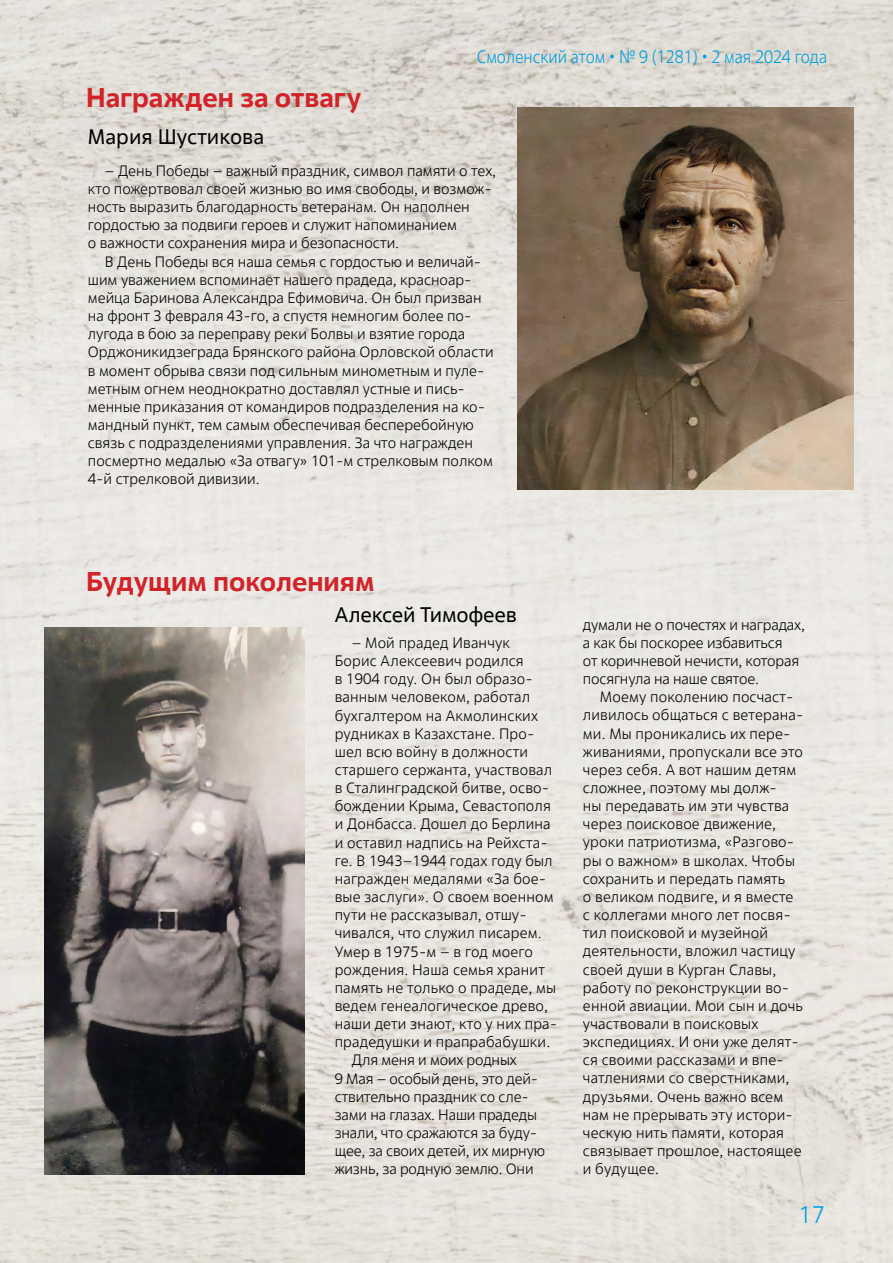
<style>
.page{position:relative;width:893px;height:1263px;background:#fff}
.page>*{position:absolute;margin:0;border:0;box-sizing:border-box;transform-origin:0 0}
.t1{font:700 27px "Rosatom";color:#d2232a}
.t2{font:300 24px "Rosatom";color:#009fdf}
.t3{font:21px "Rosatom";letter-spacing:-.01em;color:#000}
.t4{font:300 18px "Rosatom";color:#009fdf;scale:.9 1}
.t5{font:300 15px/18.1px "Rosatom";color:#000}
</style>
<div class="page">
<img style="left:0;top:0;width:893px;height:1263px">
<img style="left:517px;top:108px;width:337px;height:382px">
<img style="left:45px;top:628px;width:259px;height:546px">
<h1 class="t1" style="left:86px;top:80px;width:277px">Награжден за отвагу</h1>
<p class="t4" style="left:477px;top:45px;width:391px">Смоленский атом • № 9 (1281) • 2 мая 2024 года</p>
<h3 class="t3" style="left:88px;top:124px;width:178px">Мария Шустикова</h3>
<p class="t5" style="left:88px;top:162px;width:410px;text-indent:17px">– День Победы – важный праздник, символ памяти о тех, кто пожертвовал своей жизнью во имя свободы, и возмож&shy;ность выразить благодарность ветеранам. Он наполнен гордостью за подвиги героев и служит напоминанием<br>о важности сохранения мира и безопасности.</p>
<p class="t5" style="left:88px;top:252px;width:407px;text-indent:17px">В День Победы вся наша семья с гордостью и величай&shy;шим уважением вспоминает нашего прадеда, красноар&shy;мейца Баринова Александра Ефимовича. Он был призван на фронт 3 февраля 43‑ го, а спустя немногим более по&shy;лугода в бою за переправу реки Болвы и взятие города Орджоникидзеграда Брянского района Орловской области в момент обрыва связи под сильным минометным и пуле&shy;метным огнем неоднократно доставлял устные и пись&shy;менные приказания от командиров подразделения на ко&shy;мандный пункт, тем самым обеспечивая бесперебойную связь с подразделениями управления. За что награжден посмертно медалью «За отвагу» 101‑ м стрелковым полком 4‑ й стрелковой дивизии.</p>
<h1 class="t1" style="left:86px;top:564px;width:290px">Будущим поколениям</h1>
<h3 class="t3" style="left:335px;top:602px;width:184px">Алексей Тимофеев</h3>
<p class="t5" style="left:352px;top:634px;width:160px">– Мой прадед Иванчук</p>
<p class="t5" style="left:335px;top:652px;width:191px">Борис Алексеевич родился</p>
<p class="t5" style="left:335px;top:670px;width:200px">в 1904 году. Он был образо-</p>
<p class="t5" style="left:335px;top:688px;width:197px">ванным человеком, работал</p>
<p class="t5" style="left:335px;top:706px;width:205px">бухгалтером на Акмолинских</p>
<p class="t5" style="left:335px;top:725px;width:201px">рудниках в Казахстане. Про-</p>
<p class="t5" style="left:335px;top:743px;width:195px">шел всю войну в должности</p>
<p class="t5" style="left:335px;top:761px;width:219px">старшего сержанта, участвовал</p>
<p class="t5" style="left:335px;top:779px;width:216px">в Сталинградской битве, осво-</p>
<p class="t5" style="left:335px;top:797px;width:218px">бождении Крыма, Севастополя</p>
<p class="t5" style="left:335px;top:815px;width:217px">и Донбасса. Дошел до Берлина</p>
<p class="t5" style="left:335px;top:833px;width:215px">и оставил надпись на Рейхста-</p>
<p class="t5" style="left:335px;top:852px;width:219px">ге. В 1943–1944 годах году был</p>
<p class="t5" style="left:335px;top:870px;width:213px">награжден медалями «За бое-</p>
<p class="t5" style="left:335px;top:888px;width:220px">вые заслуги». О своем военном</p>
<p class="t5" style="left:335px;top:906px;width:193px">пути не рассказывал, отшу-</p>
<p class="t5" style="left:335px;top:924px;width:208px">чивался, что служил писарем.</p>
<p class="t5" style="left:335px;top:942px;width:200px">Умер в 1975‑ м – в год моего</p>
<p class="t5" style="left:335px;top:960px;width:212px">рождения. Наша семья хранит</p>
<p class="t5" style="left:335px;top:979px;width:223px">память не только о прадеде, мы</p>
<p class="t5" style="left:335px;top:997px;width:215px">ведем генеалогическое древо,</p>
<p class="t5" style="left:335px;top:1015px;width:224px">наши дети знают, кто у них пра-</p>
<p class="t5" style="left:335px;top:1033px;width:217px">прадедушки и прапрабабушки.</p>
<p class="t5" style="left:352px;top:1051px;width:167px">Для меня и моих родных</p>
<p class="t5" style="left:335px;top:1069px;width:205px">9 Мая – особый день, это дей-</p>
<p class="t5" style="left:335px;top:1088px;width:196px">ствительно праздник со сле-</p>
<p class="t5" style="left:335px;top:1106px;width:204px">зами на глазах. Наши прадеды</p>
<p class="t5" style="left:335px;top:1124px;width:204px">знали, что сражаются за буду-</p>
<p class="t5" style="left:335px;top:1142px;width:212px">щее, за своих детей, их мирную</p>
<p class="t5" style="left:335px;top:1160px;width:200px">жизнь, за родную землю. Они</p>
<p class="t5" style="left:583px;top:615px;width:223px">думали не о почестях и наградах, а как бы поскорее избавиться<br>от коричневой нечисти, которая посягнула на наше святое.</p>
<p class="t5" style="left:583px;top:688px;width:222px;text-indent:17px">Моему поколению посчаст&shy;ливилось общаться с ветерана&shy;ми. Мы проникались их пере&shy;живаниями, пропускали все это через себя. А вот нашим детям сложнее, поэтому мы долж-<br>ны передавать им эти чувства через поисковое движение, уроки патриотизма, «Разгово&shy;ры о важном» в школах. Чтобы сохранить и передать память<br>о великом подвиге, и я вместе с коллегами много лет посвя&shy;тил поисковой и музейной деятельности, вложил частицу своей души в Курган Славы, работу по реконструкции во&shy;енной авиации. Мои сын и дочь участвовали в поисковых экспедициях. И они уже делят&shy;ся своими рассказами и впе&shy;чатлениями со сверстниками, друзьями. Очень важно всем нам не прерывать эту истори&shy;ческую нить памяти, которая связывает прошлое, настоящее и будущее.</p>
<h2 class="t2" style="left:798px;top:1199px;width:28px">17</h2>
</div>
